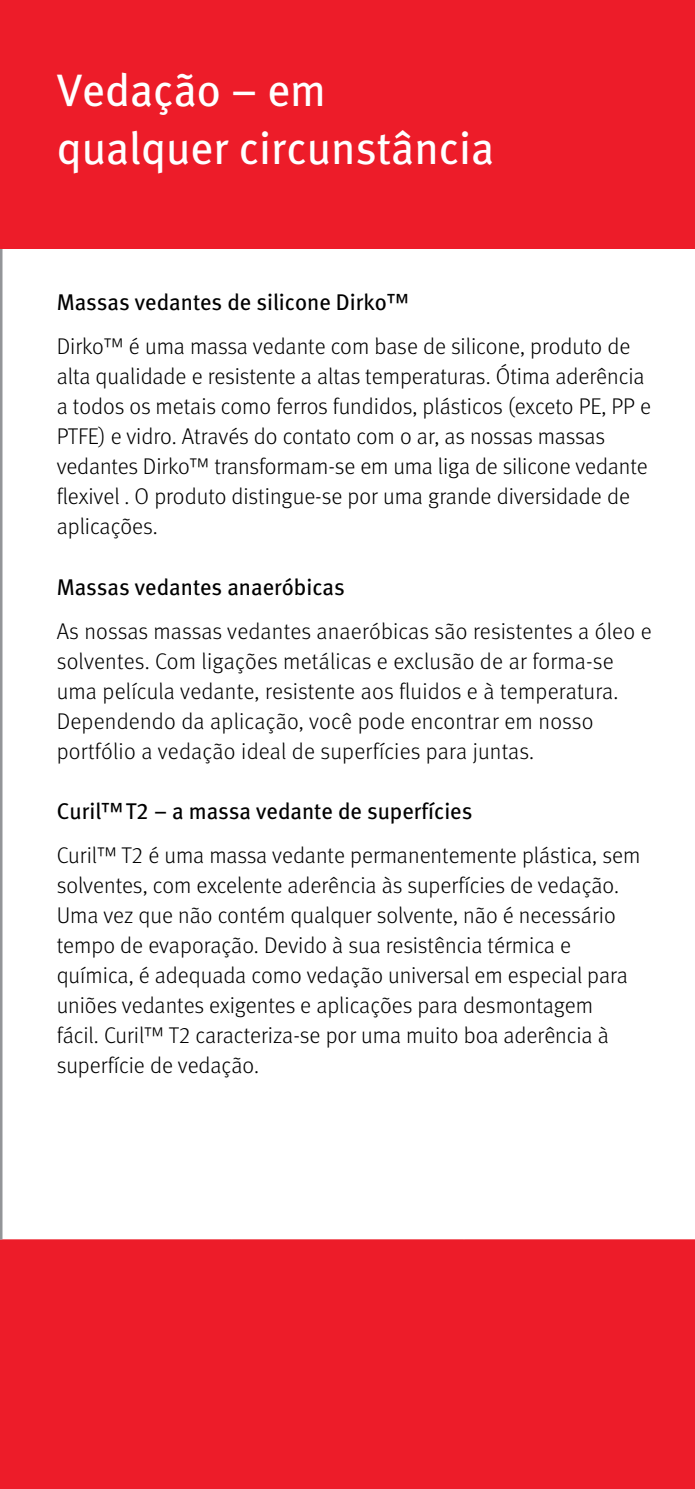
<style>
.page{position:relative;width:695px;height:1489px;background:#fff}
.page>*{position:absolute;margin:0;border:0;box-sizing:border-box;transform-origin:0 0}
.t1{font:45.5px/57.5px "Meta Book LF";color:#fff}
.t2{font:22.75px/30px "Meta Light LF";color:#000}
.t3{font:22.75px "Meta Book LF";color:#000}
</style>
<div class="page">
<div style="left:2px;top:1241px;width:692px;height:247px;background:#ed1c29"></div>
<hr style="left:0;top:1239px;width:233px;height:2px;background:#ed1c29">
<hr style="left:0;top:1241px;width:2px;height:247px;background:#ed1c29">
<hr style="left:233px;top:1239px;width:231px;height:2px;background:#ed1c29">
<hr style="left:464px;top:1239px;width:230px;height:2px;background:#ed1c29">
<hr style="left:0;top:0;width:2px;height:1239px;background:#939598">
<div style="left:0;top:0;width:694px;height:248px;background:#ed1c29"></div>
<h1 class="t1" style="left:57px;top:61px;width:439px">Vedação – em qualquer circunstância</h1>
<p class="t3" style="left:57px;top:289px;width:353px">Massas vedantes de silicone Dirko™</p>
<p class="t2" style="left:57px;top:331px;width:595px">Dirko™ é uma massa vedante com base de silicone, produto de alta qualidade e resistente a altas temperaturas. Ótima aderência a todos os metais como ferros fundidos, plásticos (exceto PE, PP e PTFE) e vidro. Através do contato com o ar, as nossas massas vedantes Dirko™ transformam-se em uma liga de silicone vedante flexivel . O produto distingue-se por uma grande diversidade de aplicações.</p>
<p class="t3" style="left:57px;top:573px;width:289px">Massas vedantes anaeróbicas</p>
<p class="t2" style="left:57px;top:615px;width:596px">As nossas massas vedantes anaeróbicas são resistentes a óleo e solventes. Com ligações metálicas e exclusão de ar forma-se uma película vedante, resistente aos fluidos e à temperatura.<br>Dependendo da aplicação, você pode encontrar em nosso portfólio a vedação ideal de superfícies para juntas.</p>
<p class="t3" style="left:57px;top:797px;width:417px">Curil™T2 – a massa vedante de superfícies</p>
<p class="t2" style="left:57px;top:839px;width:585px">Curil™ T2 é uma massa vedante permanentemente plástica, sem solventes, com excelente aderência às superfícies de vedação.<br>Uma vez que não contém qualquer solvente, não é necessário tempo de evaporação. Devido à sua resistência térmica e química, é adequada como vedação universal em especial para uniões vedantes exigentes e aplicações para desmontagem fácil. Curil™ T2 caracteriza-se por uma muito boa aderência à superfície de vedação.</p>
</div>
